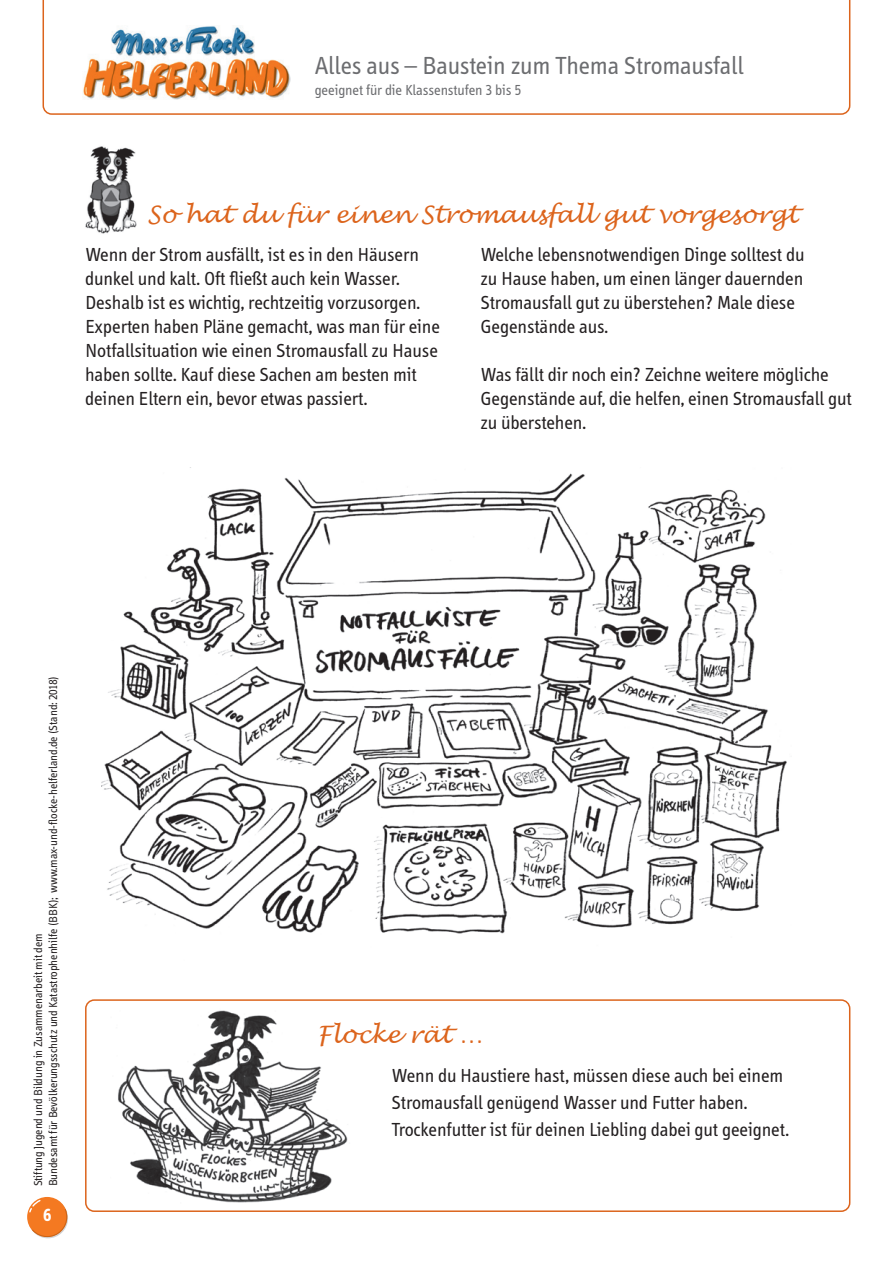
<style>
.page{position:relative;width:893px;height:1263px;background:#fff}
.page>*{position:absolute;margin:0;border:0;box-sizing:border-box;transform-origin:0 0}
.t1{font:25.5px "Info";color:#6c6d70}
.Überschrift_Arbeitsa{font:italic 24px "Lucida Handwriting";color:#dc641c}
.Überschrift_Wissensf{font:italic 24px "Lucida Handwriting";color:#dc641c}
.Grundschrift{font:19.5px/24px "Info";color:#231f20}
.t2{font:700 18px "Info";color:#fff}
.t3{font:15px "Info";color:#6c6d70}
.t4{font:12px/15px "Info";color:#231f20}
</style>
<div class="page">
<svg style="left:43px;top:0;width:807px;height:115px"></svg>
<img style="left:82px;top:26px;width:209px;height:74px">
<div style="left:28px;top:1198px;width:40px;height:40px;background:#d1d2d4;border-radius:50%"></div>
<svg style="left:27px;top:1197px;width:40px;height:40px"></svg>
<svg style="left:28px;top:1199px;width:40px;height:38px"></svg>
<img style="left:101px;top:473px;width:686px;height:461px">
<div style="left:85px;top:999px;width:765px;height:213px;border:2px solid #dc641c;border-radius:9px"></div>
<img style="left:118px;top:1010px;width:230px;height:193px">
<img style="left:85px;top:146px;width:52px;height:88px">
<h1 class="t1" style="left:315px;top:52px;width:430px">Alles aus – Baustein zum Thema Stromausfall</h1>
<p class="t3" style="left:315px;top:82px;width:208px">geeignet für die Klassenstufen 3 bis 5</p>
<h3 class="Überschrift_Arbeitsa" style="left:147px;top:200px;width:652px">So hat du für einen Stromausfall gut vorgesorgt</h3>
<p class="Grundschrift" style="left:85px;top:243px;width:356px">Wenn der Strom ausfällt, ist es in den Häusern dunkel und kalt. Oft fließt auch kein Wasser.<br>Deshalb ist es wichtig, rechtzeitig vorzusorgen.<br>Experten haben Pläne gemacht, was man für eine Notfallsituation wie einen Stromausfall zu Hause haben sollte. Kauf diese Sachen am besten mit deinen Eltern ein, bevor etwas passiert.</p>
<p class="Grundschrift" style="left:480px;top:243px;width:325px">Welche lebensnotwendigen Dinge solltest du zu Hause haben, um einen länger dauernden Stromausfall gut zu überstehen? Male diese Gegenstände aus.</p>
<p class="Grundschrift" style="left:480px;top:363px;width:373px">Was fällt dir noch ein? Zeichne weitere mögliche<br>Gegenstände auf, die helfen, einen Stromausfall gut zu überstehen.</p>
<p class="t4" style="left:31px;top:1186px;width:512px;rotate:-90deg">Stiftung Jugend und Bildung in Zusammenarbeit mit dem<br>Bundesamt für Bevölkerungsschutz und Katastrophenhilfe (BBK); www.max-und-flocke-helferland.de (Stand: 2018)</p>
<p class="t2" style="left:43px;top:1205px;width:10px">6</p>
<h3 class="Überschrift_Wissensf" style="left:317px;top:1020px;width:168px">Flocke rät …</h3>
<p class="Grundschrift" style="left:392px;top:1062px;width:399px;line-height:27px">Wenn du Haustiere hast, müssen diese auch bei einem<br>Stromausfall genügend Wasser und Futter haben.<br>Trockenfutter ist für deinen Liebling dabei gut geeignet.</p>
</div>
